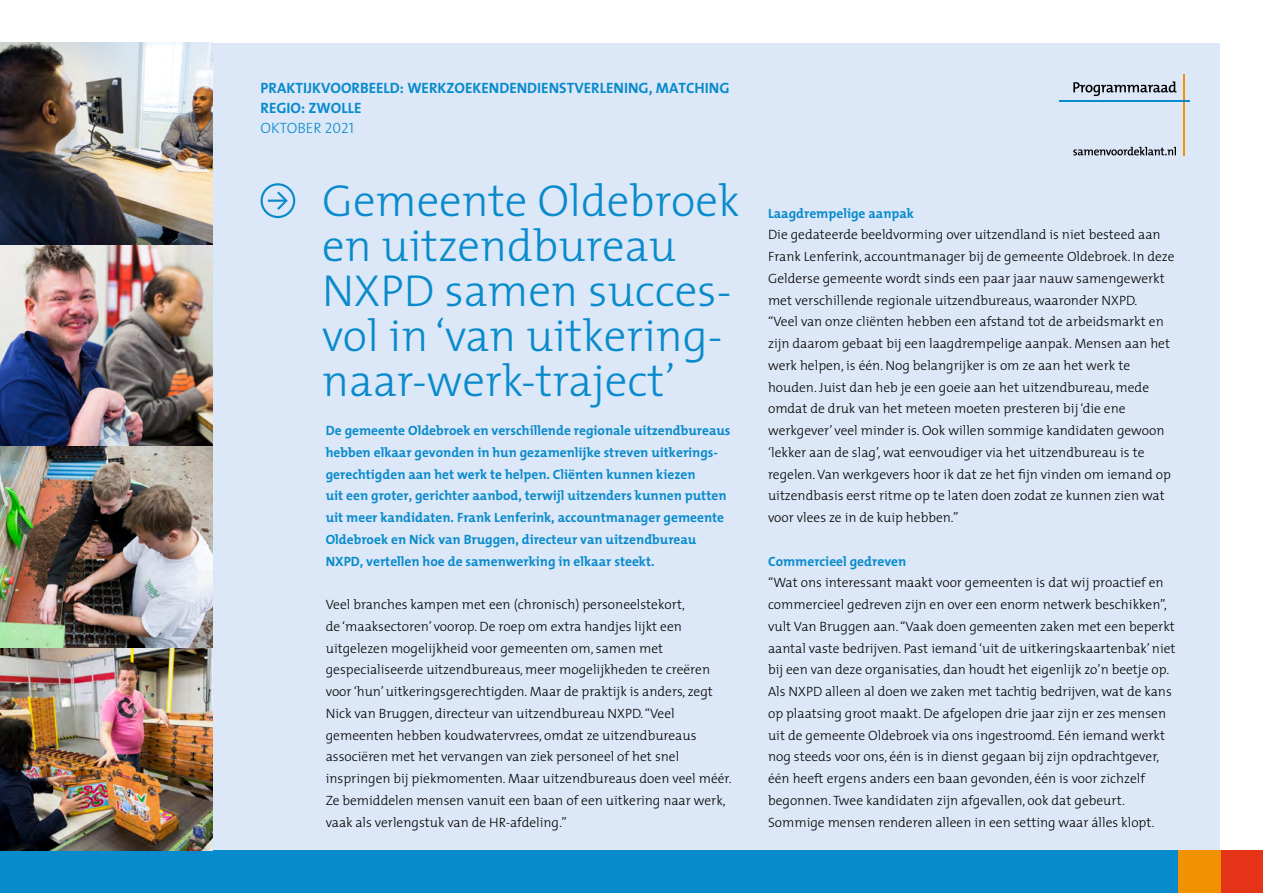
<style>
.page{position:relative;width:1263px;height:893px;background:#fff}
.page>*{position:absolute;margin:0;border:0;box-sizing:border-box;transform-origin:0 0}
.Heading{font:300 45px "The Mix";color:#088bcc}
.Subheading{font:15px "The Mix Bold Caps";color:#088bcc}
.Subheading-2{font:15px "The Mix Light Caps";color:#088bcc}
.Bodytekst{font:300 13.5px/21.8px "The Mix";color:#000}
.Introtekst{font:700 13.5px/21.8px "The Mix";color:#088bcc}
.Tussenkop{font:700 13.5px "The Mix";color:#088bcc}
</style>
<div class="page">
<div style="left:43px;top:43px;width:1177px;height:807px;background:#dce7f7"></div>
<div style="left:0;top:850px;width:1178px;height:43px;background:#088bcc"></div>
<div style="left:1220px;top:850px;width:43px;height:43px;background:#e43317"></div>
<div style="left:1178px;top:850px;width:42px;height:43px;background:#f39200"></div>
<hr style="left:1183px;top:74px;width:1px;height:82px;background:#f39200">
<hr style="left:1060px;top:100px;width:130px;height:2px;background:#088bcc">
<svg style="left:1073px;top:81px;width:103px;height:15px"></svg>
<svg style="left:1073px;top:147px;width:103px;height:8px"></svg>
<svg style="left:261px;top:183px;width:34px;height:35px"></svg>
<img style="left:0;top:244px;width:213px;height:202px">
<img style="left:0;top:446px;width:213px;height:202px">
<img style="left:0;top:43px;width:213px;height:201px">
<img style="left:0;top:648px;width:213px;height:202px">
<p class="Subheading" style="left:261px;top:75px;width:470px">PRAKTIJKVOORBEELD: WERKZOEKENDENDIENSTVERLENING, MATCHING</p>
<p class="Subheading" style="left:261px;top:95px;width:103px">REGIO: ZWOLLE</p>
<p class="Subheading-2" style="left:261px;top:116px;width:95px">OKTOBER 2021</p>
<p class="Heading" style="left:322px;top:163px;width:419px">Gemeente Oldebroek</p>
<p class="Heading" style="left:322px;top:208px;width:355px">en uitzendbureau</p>
<p class="Heading" style="left:322px;top:253px;width:411px">NXPD samen succes-</p>
<p class="Heading" style="left:322px;top:298px;width:402px">vol in ‘van uitkering-</p>
<p class="Heading" style="left:322px;top:343px;width:355px">naar-werk-traject’</p>
<p class="Introtekst" style="left:326px;top:419px;width:406px">De gemeente Oldebroek en verschillende regionale uitzendbureaus hebben elkaar gevonden in hun gezamenlijke streven uitkerings&shy;gerechtigden aan het werk te helpen. Cliënten kunnen kiezen<br>uit een groter, gerichter aanbod, terwijl uitzenders kunnen putten uit meer kandidaten. Frank Lenferink, accountmanager gemeente Oldebroek en Nick van Bruggen, directeur van uitzendbureau NXPD, vertellen hoe de samenwerking in elkaar steekt.</p>
<p class="Bodytekst" style="left:326px;top:593px;width:407px">Veel branches kampen met een (chronisch) personeelstekort,<br>de ‘maaksectoren’ voorop. De roep om extra handjes lijkt een uitgelezen mogelijkheid voor gemeenten om, samen met gespecialiseerde uitzendbureaus, meer mogelijkheden te creëren voor ‘hun’ uitkeringsgerechtigden. Maar de praktijk is anders, zegt Nick van Bruggen, directeur van uitzendbureau NXPD. “Veel gemeenten hebben koudwatervrees, omdat ze uitzendbureaus associëren met het vervangen van ziek personeel of het snel inspringen bij piekmomenten. Maar uitzendbureaus doen veel méér.<br>Ze bemiddelen mensen vanuit een baan of een uitkering naar werk, vaak als verlengstuk van de HR-afdeling.”</p>
<p class="Tussenkop" style="left:768px;top:202px;width:147px">Laagdrempelige aanpak</p>
<p class="Bodytekst" style="left:768px;top:223px;width:408px">Die gedateerde beeldvorming over uitzendland is niet besteed aan Frank Lenferink, accountmanager bij de gemeente Oldebroek. In deze Gelderse gemeente wordt sinds een paar jaar nauw samengewerkt met verschillende regionale uitzendbureaus, waaronder NXPD.<br>“Veel van onze cliënten hebben een afstand tot de arbeidsmarkt en zijn daarom gebaat bij een laagdrempelige aanpak. Mensen aan het werk helpen, is één. Nog belangrijker is om ze aan het werk te houden. Juist dan heb je een goeie aan het uitzendbureau, mede omdat de druk van het meteen moeten presteren bij ‘die ene werkgever’ veel minder is. Ook willen sommige kandidaten gewoon ‘lekker aan de slag’, wat eenvoudiger via het uitzendbureau is te regelen. Van werkgevers hoor ik dat ze het fijn vinden om iemand op uitzendbasis eerst ritme op te laten doen zodat ze kunnen zien wat voor vlees ze in de kuip hebben.”</p>
<p class="Tussenkop" style="left:768px;top:550px;width:140px">Commercieel gedreven</p>
<p class="Bodytekst" style="left:768px;top:571px;width:409px">“Wat ons interessant maakt voor gemeenten is dat wij proactief en commercieel gedreven zijn en over een enorm netwerk beschikken”, vult Van Bruggen aan. “Vaak doen gemeenten zaken met een beperkt aantal vaste bedrijven. Past iemand ‘uit de uitkeringskaartenbak’ niet bij een van deze organisaties, dan houdt het eigenlijk zo’n beetje op.<br>Als NXPD alleen al doen we zaken met tachtig bedrijven, wat de kans op plaatsing groot maakt. De afgelopen drie jaar zijn er zes mensen uit de gemeente Oldebroek via ons ingestroomd. Eén iemand werkt nog steeds voor ons, één is in dienst gegaan bij zijn opdrachtgever, één heeft ergens anders een baan gevonden, één is voor zichzelf begonnen. Twee kandidaten zijn afgevallen, ook dat gebeurt.<br>Sommige mensen renderen alleen in een setting waar álles klopt.</p>
</div>
